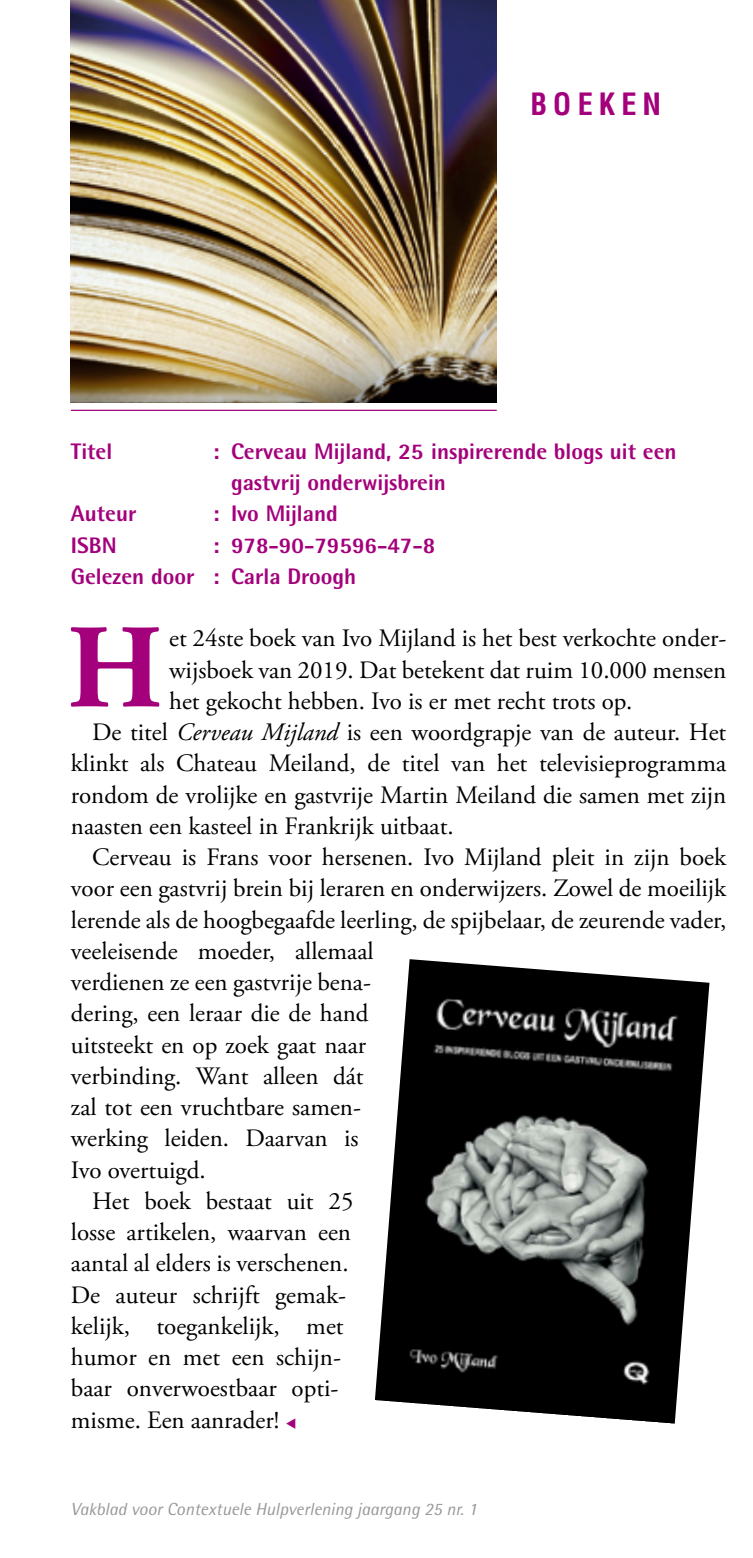
<style>
.page{position:relative;width:753px;height:1558px;background:#fff}
.page>*{position:absolute;margin:0;border:0;box-sizing:border-box;transform-origin:0 0}
.t1{font:700 119.25px "Adobe Garamond Pro";color:#a4007c}
.t2{font:700 condensed 30px "Arena";letter-spacing:.2em;color:#a4007c}
.t3{font:25px "Adobe Garamond Pro";color:#000}
.t4{font:800 22.5px/31.2px "Rotis Semi Sans";color:#a4007c}
.t5{font:italic 17.5px "Rotis Semi Sans";color:#98989c}
.s1{font-style:italic}
.s2{color:#a4007c}
</style>
<div class="page">
<hr style="left:71px;top:410px;width:425px;height:1px;background:#a4007c">
<img style="left:71px;top:0;width:425px;height:403px">
<img style="left:375px;top:959px;width:334px;height:464px">
<p class="t2" style="left:530px;top:86px;width:132px">BOEKEN</p>
<p class="t4" style="left:71px;top:435px;width:43px">Titel</p>
<p class="t4" style="left:231px;top:435px;width:447px;text-indent:-18px">: Cerveau Mijland, 25 inspirerende blogs uit een gastvrij onderwijsbrein</p>
<p class="t4" style="left:71px;top:497px;width:67px">Auteur</p>
<p class="t4" style="left:213px;top:497px;width:127px">: Ivo Mijland</p>
<p class="t4" style="left:71px;top:529px;width:47px">ISBN</p>
<p class="t4" style="left:71px;top:529px;width:366px;text-indent:142px">: 978-90-79596-47-8<br>Gelezen door : Carla Droogh</p>
<h1 class="t1" style="left:67px;top:599px;width:98px">H</h1>
<p class="t3" style="left:169px;top:623px;width:558px">et 24ste boek van Ivo Mijland is het best verkochte onder-</p>
<p class="t3" style="left:169px;top:654px;width:558px">wijsboek van 2019. Dat betekent dat ruim 10.000 mensen</p>
<p class="t3" style="left:169px;top:686px;width:465px">het gekocht hebben. Ivo is er met recht trots op.</p>
<p class="t3" style="left:92px;top:717px;width:635px">De titel <span class="s1">Cerveau Mijland</span> is een woordgrapje van de auteur. Het</p>
<p class="t3" style="left:71px;top:748px;width:657px">klinkt als Chateau Meiland, de titel van het televisieprogramma</p>
<p class="t3" style="left:71px;top:779px;width:657px">rondom de vrolijke en gastvrije Martin Meiland die samen met zijn</p>
<p class="t3" style="left:71px;top:811px;width:384px">naasten een kasteel in Frankrijk uitbaat.</p>
<p class="t3" style="left:92px;top:842px;width:635px">Cerveau is Frans voor hersenen. Ivo Mijland pleit in zijn boek</p>
<p class="t3" style="left:71px;top:873px;width:657px">voor een gastvrij brein bij leraren en onderwijzers. Zowel de moeilijk</p>
<p class="t3" style="left:71px;top:904px;width:657px">lerende als de hoogbegaafde leerling, de spijbelaar, de zeurende vader,</p>
<p class="t3" style="left:71px;top:936px;width:304px">veeleisende moeder, allemaal</p>
<p class="t3" style="left:71px;top:967px;width:301px">verdienen ze een gastvrije bena-</p>
<p class="t3" style="left:71px;top:998px;width:299px">dering, een leraar die de hand</p>
<p class="t3" style="left:71px;top:1029px;width:297px">uitsteekt en op zoek gaat naar</p>
<p class="t3" style="left:71px;top:1061px;width:294px">verbinding. Want alleen dát</p>
<p class="t3" style="left:71px;top:1092px;width:291px">zal tot een vruchtbare samen-</p>
<p class="t3" style="left:71px;top:1123px;width:289px">werking leiden. Daarvan is</p>
<p class="t3" style="left:71px;top:1154px;width:136px">Ivo overtuigd.</p>
<p class="t3" style="left:92px;top:1186px;width:263px">Het boek bestaat uit 25</p>
<p class="t3" style="left:71px;top:1217px;width:282px">losse artikelen, waarvan een</p>
<p class="t3" style="left:71px;top:1248px;width:279px">aantal al elders is verschenen.</p>
<p class="t3" style="left:71px;top:1279px;width:276px">De auteur schrijft gemak-</p>
<p class="t3" style="left:71px;top:1311px;width:274px">kelijk, toegankelijk, met</p>
<p class="t3" style="left:71px;top:1342px;width:272px">humor en met een schijn-</p>
<p class="t3" style="left:71px;top:1373px;width:269px">baar onverwoestbaar opti-</p>
<p class="t3" style="left:71px;top:1404px;width:227px">misme. Een aanrader! <span class="s2">▼</span></p>
<p class="t5" style="left:71px;top:1498px;width:408px">Vakblad voor Contextuele Hulpverlening jaargang 25 nr. 1</p>
</div>
